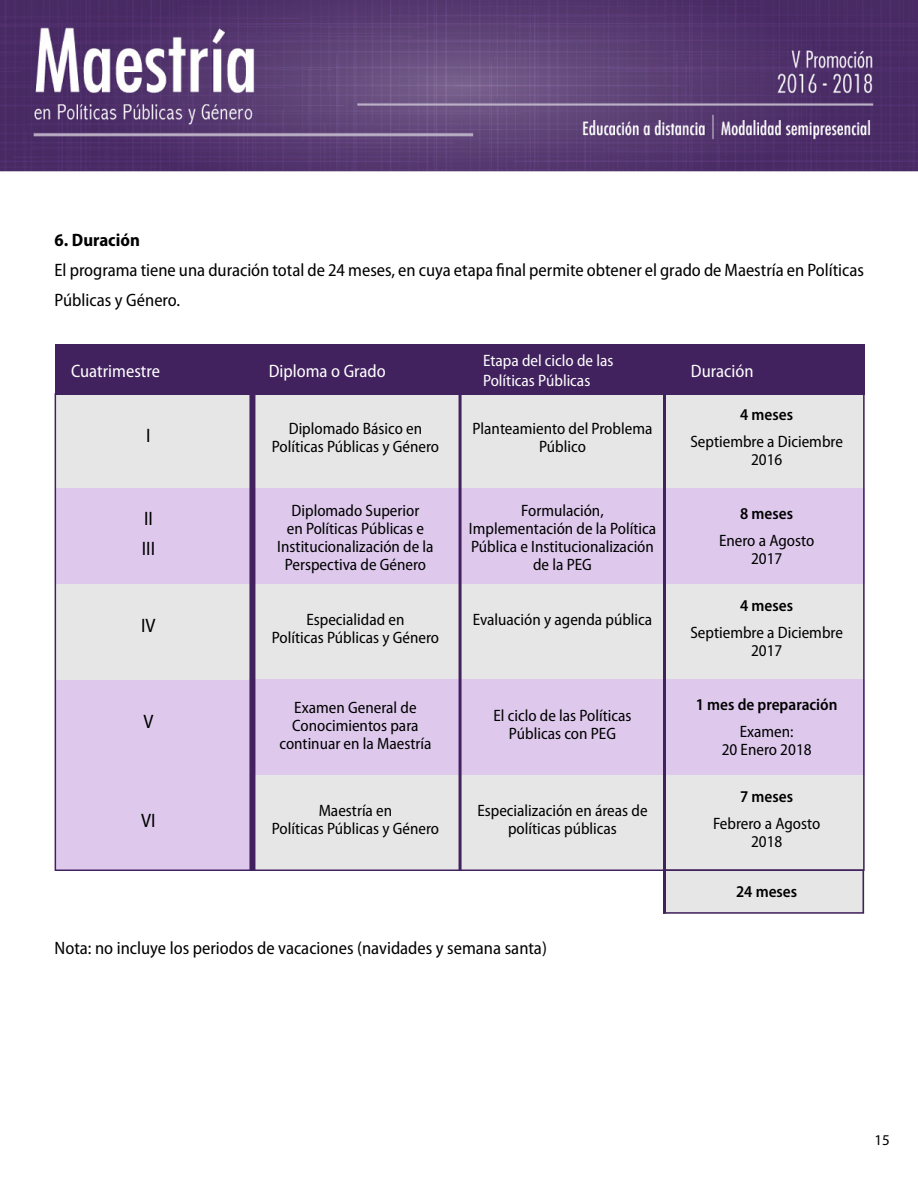
<style>
.page{position:relative;width:918px;height:1188px;background:#fff}
.page>*{position:absolute;margin:0;border:0;box-sizing:border-box;transform-origin:0 0}
.t1{font:semi-condensed 19.5px/30px "Myriad Pro";color:#000}
.t2{font:semi-condensed 18px/30px "Myriad Pro";color:#000}
.t3{font:semi-condensed 18px "Myriad Pro";color:#fff}
.t4{font:700 semi-condensed 18px "Myriad Pro";color:#000}
.t5{font:semi-condensed 16.5px/18px "Myriad Pro";color:#000;text-align:center}
.t6{font:600 semi-condensed 16.5px "Myriad Pro";color:#000}
.t7{font:semi-condensed 16.5px/19.8px "Myriad Pro";color:#fff}
.t8{font:15px "Myriad Pro";color:#000}
</style>
<div class="page">
<img style="left:0;top:0;width:918px;height:730px">
<div style="left:55px;top:680px;width:197px;height:191px;background:#dec9ed"></div>
<div style="left:55px;top:393px;width:810px;height:96px;background:#e6e6e6"></div>
<div style="left:55px;top:488px;width:810px;height:96px;background:#dec9ed"></div>
<div style="left:55px;top:584px;width:810px;height:96px;background:#e6e6e6"></div>
<div style="left:663px;top:871px;width:202px;height:43px;background:#e6e6e6"></div>
<div style="left:252px;top:775px;width:613px;height:96px;background:#e6e6e6"></div>
<div style="left:249px;top:679px;width:616px;height:96px;background:#dec9ed"></div>
<div style="left:55px;top:344px;width:810px;height:51px;background:#41215e"></div>
<div style="left:249px;top:392px;width:6px;height:479px;background:#41215e"></div>
<hr style="left:459px;top:392px;width:3px;height:479px;background:#41215e">
<hr style="left:663px;top:392px;width:3px;height:522px;background:#41215e">
<div style="left:663px;top:869px;width:201px;height:45px;border:2px solid #41215e"></div>
<p class="t4" style="left:55px;top:229px;width:87px">6. Duración</p>
<p class="t2" style="left:55px;top:255px;width:811px">El programa tiene una duración total de 24 meses, en cuya etapa final permite obtener el grado de Maestría en Políticas<br>Públicas y Género.</p>
<p class="t3" style="left:71px;top:360px;width:90px">Cuatrimestre</p>
<p class="t7" style="left:483px;top:350px;width:132px">Etapa del ciclo de las<br>Políticas Públicas</p>
<p class="t3" style="left:269px;top:360px;width:119px">Diploma o Grado</p>
<p class="t3" style="left:691px;top:360px;width:64px">Duración</p>
<p class="t1" style="left:146px;top:420px;width:6px">I</p>
<p class="t1" style="left:142px;top:503px;width:15px">II<br>III</p>
<p class="t1" style="left:141px;top:611px;width:16px">IV</p>
<p class="t1" style="left:143px;top:706px;width:12px">V</p>
<p class="t1" style="left:141px;top:805px;width:16px">VI</p>
<p class="t5" style="left:272px;top:420px;width:169px">Diplomado Básico en<br>Políticas Públicas y Género</p>
<p class="t5" style="left:473px;top:420px;width:181px">Planteamiento del Problema<br>Público</p>
<p class="t5" style="left:277px;top:501px;width:158px">Diplomado Superior<br>en Políticas Públicas e<br>Institucionalización de la<br>Perspectiva de Género</p>
<p class="t5" style="left:469px;top:501px;width:189px">Formulación,<br>Implementación de la Política<br>Pública e Institucionalización de la PEG</p>
<p class="t5" style="left:272px;top:610px;width:169px">Especialidad en<br>Políticas Públicas y Género</p>
<p class="t5" style="left:473px;top:610px;width:181px">Evaluación y agenda pública</p>
<p class="t5" style="left:279px;top:699px;width:154px">Examen General de<br>Conocimientos para continuar en la Maestría</p>
<p class="t5" style="left:494px;top:706px;width:139px">El ciclo de las Políticas<br>Públicas con PEG</p>
<p class="t5" style="left:272px;top:802px;width:169px">Maestría en<br>Políticas Públicas y Género</p>
<p class="t5" style="left:477px;top:802px;width:172px">Especialización en áreas de políticas públicas</p>
<p class="t2" style="left:55px;top:933px;width:494px">Nota: no incluye los periodos de vacaciones (navidades y semana santa)</p>
<p class="t6" style="left:740px;top:404px;width:54px">4 meses</p>
<p class="t5" style="left:690px;top:433px;width:154px">Septiembre a Diciembre<br>2016</p>
<p class="t6" style="left:740px;top:503px;width:54px">8 meses</p>
<p class="t5" style="left:719px;top:531px;width:97px">Enero a Agosto<br>2017</p>
<p class="t6" style="left:740px;top:595px;width:54px">4 meses</p>
<p class="t5" style="left:690px;top:623px;width:154px">Septiembre a Diciembre<br>2017</p>
<p class="t6" style="left:696px;top:694px;width:143px">1 mes de preparación</p>
<p class="t5" style="left:722px;top:722px;width:91px">Examen:<br>20 Enero 2018</p>
<p class="t6" style="left:740px;top:786px;width:54px">7 meses</p>
<p class="t5" style="left:713px;top:815px;width:109px">Febrero a Agosto<br>2018</p>
<p class="t6" style="left:736px;top:881px;width:63px">24 meses</p>
<p class="t8" style="left:874px;top:1131px;width:17px">15</p>
</div>
